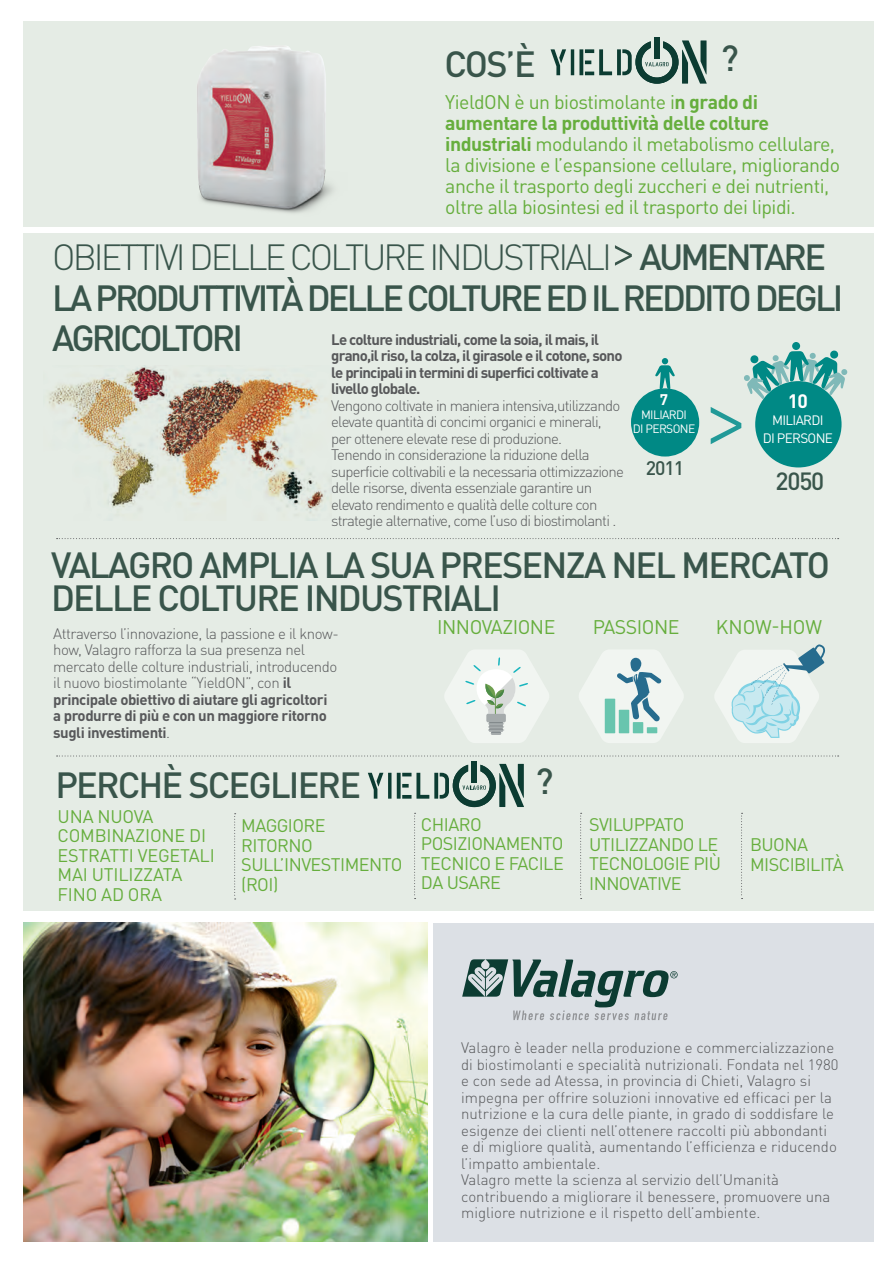
<style>
.page{position:relative;width:893px;height:1263px;background:#fff}
.page>*{position:absolute;margin:0;border:0;box-sizing:border-box;transform-origin:0 0}
.t1{font:300 100.95px "DIN Pro";color:#219a98}
.t2{font:500 36px/40.5px "DIN Pro";letter-spacing:-.08em;color:#39554b}
.t3{font:500 36px "DIN Pro";letter-spacing:-.055em;color:#39554b}
.t4{font:500 24.6px "DIN Pro";color:#39554b}
.t5{font:19.5px/21px "DIN Pro";letter-spacing:-.025em;color:#66ae3d}
.t6{font:500 19.5px "DIN Pro";color:#39554b}
.t7{font:700 19.2px "DIN Pro";color:#fff}
.t8{font:18px/19.5px "DIN Pro";letter-spacing:-.03em;color:#66ae3d}
.t9{font:18px/19.5px "DIN Pro";letter-spacing:-.01em;color:#66ae3d}
.t10{font:700 15.15px "DIN Pro";color:#fff}
.t11{font:300 15px/16.5px "DIN Pro";color:#57585a}
.t12{font:300 15px/16.5px "DIN Pro";letter-spacing:-.05em;color:#57585a}
.t13{font:300 15px/16.5px "DIN Pro";letter-spacing:-.03em;color:#57585a}
.t14{font:700 15px/16.5px "DIN Pro";letter-spacing:-.05em;color:#57585a}
.t15{font:13.5px "DIN Pro";letter-spacing:-.05em;color:#fff}
.t16{font:12px "DIN Pro";letter-spacing:-.05em;color:#fff}
.s1{font-weight:700}
.s2{font-weight:300}
.s3{font-weight:300;font-size:55.5px}
</style>
<div class="page">
<div style="left:23px;top:21px;width:851px;height:205px;background:#e5ece5"></div>
<div style="left:23px;top:233px;width:851px;height:678px;background:#e5ece5"></div>
<div style="left:433px;top:923px;width:441px;height:319px;background:#dce0e5"></div>
<img style="left:23px;top:923px;width:404px;height:319px">
<svg style="left:462px;top:959px;width:216px;height:61px"></svg>
<svg style="left:57px;top:538px;width:782px;height:1px"></svg>
<svg style="left:57px;top:755px;width:782px;height:1px"></svg>
<img style="left:49px;top:366px;width:277px;height:147px">
<svg style="left:368px;top:773px;width:15px;height:26px"></svg>
<hr style="left:388px;top:773px;width:3px;height:26px;background:#0c3c32">
<svg style="left:397px;top:773px;width:4px;height:26px"></svg>
<div style="left:472px;top:761px;width:5px;height:21px;background:#0c3c32"></div>
<svg style="left:402px;top:764px;width:122px;height:43px"></svg>
<svg style="left:550px;top:49px;width:16px;height:26px"></svg>
<hr style="left:571px;top:49px;width:3px;height:26px;background:#0c3c32">
<svg style="left:579px;top:49px;width:4px;height:26px"></svg>
<div style="left:654px;top:37px;width:6px;height:22px;background:#0c3c32"></div>
<svg style="left:585px;top:40px;width:122px;height:44px"></svg>
<div style="left:755px;top:381px;width:86px;height:86px;background:#008985;border-radius:50%"></div>
<svg style="left:744px;top:342px;width:104px;height:57px"></svg>
<div style="left:631px;top:388px;width:68px;height:68px;background:#008985;border-radius:50%"></div>
<svg style="left:655px;top:358px;width:20px;height:31px"></svg>
<svg style="left:445px;top:650px;width:104px;height:93px"></svg>
<svg style="left:579px;top:650px;width:104px;height:93px"></svg>
<svg style="left:715px;top:644px;width:110px;height:99px"></svg>
<svg style="left:234px;top:813px;width:2px;height:86px"></svg>
<img style="left:197px;top:46px;width:137px;height:167px">
<svg style="left:414px;top:813px;width:2px;height:86px"></svg>
<svg style="left:580px;top:813px;width:2px;height:86px"></svg>
<svg style="left:741px;top:813px;width:2px;height:86px"></svg>
<p class="t3" style="left:444px;top:34px;width:93px">COS’È</p>
<p class="t3" style="left:720px;top:29px;width:20px">?</p>
<p class="t5" style="left:445px;top:89px;width:396px">YieldON è un biostimolante i<span class="s1">n grado di aumentare la produttività delle colture industriali</span> modulando il metabolismo cellulare, la divisione e l’espansione cellulare, migliorando anche il trasporto degli zuccheri e dei nutrienti, oltre alla biosintesi ed il trasporto dei lipidi.</p>
<p class="t2" style="left:52px;top:233px;width:793px"><span class="s2">OBIETTIVI DELLE COLTURE INDUSTRIALI</span><span class="s3">&gt;</span>AUMENTARE<br>LA PRODUTTIVITÀ DELLE COLTURE ED IL REDDITO DEGLI<br>AGRICOLTORI</p>
<p class="t14" style="left:331px;top:329px;width:293px">Le colture industriali, come la soia, il mais, il grano,il riso, la colza, il girasole e il cotone, sono le principali in termini di superfici coltivate a livello globale.</p>
<p class="t12" style="left:331px;top:395px;width:291px">Vengono coltivate in maniera intensiva,utilizzando elevate quantità di concimi organici e minerali, per ottenere elevate rese di produzione.</p>
<p class="t12" style="left:331px;top:445px;width:294px">Tenendo in considerazione la riduzione della superficie coltivabili e la necessaria ottimizzazione delle risorse, diventa essenziale garantire un elevato rendimento e qualità delle colture con strategie alternative, come l’uso di biostimolanti .</p>
<p class="t7" style="left:788px;top:385px;width:21px">10</p>
<p class="t15" style="left:772px;top:410px;width:53px">MILIARDI</p>
<p class="t15" style="left:763px;top:428px;width:72px">DI PERSONE</p>
<p class="t10" style="left:660px;top:387px;width:10px">7</p>
<p class="t16" style="left:641px;top:406px;width:47px">MILIARDI</p>
<p class="t16" style="left:633px;top:420px;width:64px">DI PERSONE</p>
<p class="t1" style="left:700px;top:338px;width:53px">&gt;</p>
<p class="t6" style="left:646px;top:452px;width:40px">2011</p>
<p class="t4" style="left:776px;top:462px;width:50px">2050</p>
<p class="t3" style="left:51px;top:536px;width:780px">VALAGRO AMPLIA LA SUA PRESENZA NEL MERCATO</p>
<p class="t3" style="left:51px;top:569px;width:451px">DELLE COLTURE INDUSTRIALI</p>
<p class="t13" style="left:53px;top:624px;width:287px">Attraverso l’innovazione, la passione e il know&shy;how, Valagro rafforza la sua presenza nel mercato delle colture industriali, introducendo il nuovo biostimolante “YieldON”, con <span class="s1">il principale obiettivo di aiutare gli agricoltori a produrre di più e con un maggiore ritorno sugli investimenti</span>.</p>
<p class="t5" style="left:437px;top:615px;width:120px">INNOVAZIONE</p>
<p class="t5" style="left:593px;top:615px;width:88px">PASSIONE</p>
<p class="t5" style="left:716px;top:615px;width:108px">KNOW-HOW</p>
<p class="t3" style="left:55px;top:756px;width:307px">PERCHÈ SCEGLIERE</p>
<p class="t3" style="left:535px;top:752px;width:20px">?</p>
<p class="t9" style="left:58px;top:804px;width:159px">UNA NUOVA<br>COMBINAZIONE DI<br>ESTRATTI VEGETALI<br>MAI UTILIZZATA<br>FINO AD ORA</p>
<p class="t8" style="left:241px;top:814px;width:86px">MAGGIORE</p>
<p class="t8" style="left:241px;top:833px;width:163px">RITORNO<br>SULL’INVESTIMENTO (ROI)</p>
<p class="t8" style="left:421px;top:813px;width:62px">CHIARO</p>
<p class="t8" style="left:421px;top:832px;width:144px">POSIZIONAMENTO<br>TECNICO E FACILE</p>
<p class="t8" style="left:421px;top:871px;width:82px">DA USARE</p>
<p class="t8" style="left:589px;top:813px;width:134px">SVILUPPATO<br>UTILIZZANDO LE<br>TECNOLOGIE PIÙ<br>INNOVATIVE</p>
<p class="t8" style="left:750px;top:833px;width:95px">BUONA<br>MISCIBILITÀ</p>
<p class="t11" style="left:461px;top:1038px;width:379px">Valagro è leader nella produzione e commercializzazione di biostimolanti e specialità nutrizionali. Fondata nel 1980 e con sede ad Atessa, in provincia di Chieti, Valagro si impegna per offrire soluzioni innovative ed efficaci per la nutrizione e la cura delle piante, in grado di soddisfare le esigenze dei clienti nell’ottenere raccolti più abbondanti e di migliore qualità, aumentando l’efficienza e riducendo l’impatto ambientale.</p>
<p class="t11" style="left:461px;top:1170px;width:371px">Valagro mette la scienza al servizio dell’Umanità contribuendo a migliorare il benessere, promuovere una migliore nutrizione e il rispetto dell’ambiente.</p>
</div>
